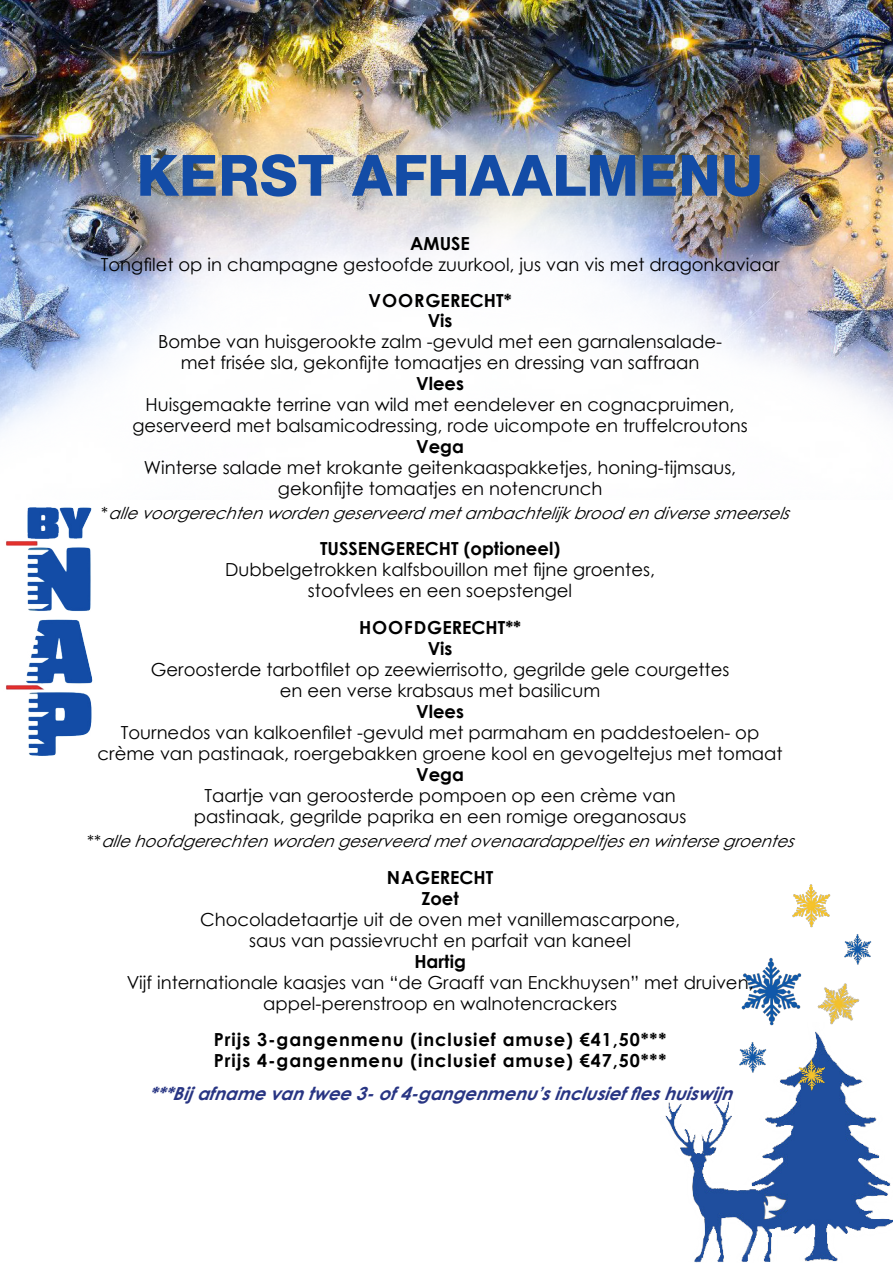
<style>
.page{position:relative;width:893px;height:1263px;background:#fff}
.page>*{position:absolute;margin:0;border:0;box-sizing:border-box;transform-origin:0 0}
.t1{font:800 57px "Helvetica Neue LT Std";letter-spacing:.005em;color:#134ca6}
.t2{font:18px/21px "Century Gothic";color:#000;text-align:center}
.t3{font:700 18px/21px "Century Gothic";color:#000;text-align:center}
.t4{font:700 18px/21px "Century Gothic";letter-spacing:.05em;color:#000}
.t5{font:italic 700 18px "Century Gothic";color:#283583}
.t6{font:italic 16.5px "Century Gothic";color:#000}
.s1{font-style:normal}
</style>
<div class="page">
<img style="left:6px;top:507px;width:87px;height:249px">
<img style="left:665px;top:1040px;width:228px;height:223px">
<img style="left:0;top:0;width:893px;height:433px">
<img style="left:741px;top:957px;width:61px;height:69px">
<img style="left:815px;top:983px;width:45px;height:57px">
<img style="left:792px;top:884px;width:39px;height:44px">
<img style="left:793px;top:1058px;width:36px;height:36px">
<img style="left:844px;top:934px;width:28px;height:31px">
<img style="left:735px;top:1040px;width:36px;height:36px">
<img style="left:86px;top:100px;width:728px;height:151px">
<h1 class="t1" style="left:137px;top:142px;width:628px">KERST AFHAALMENU</h1>
<p class="t3" style="left:410px;top:232px;width:61px">AMUSE</p>
<p class="t2" style="left:101px;top:253px;width:680px">Tongfilet op in champagne gestoofde zuurkool, jus van vis met dragonkaviaar</p>
<p class="t3" style="left:369px;top:290px;width:144px;line-height:19.5px">VOORGERECHT*<br>Vis</p>
<p class="t2" style="left:158px;top:330px;width:565px">Bombe van huisgerookte zalm -gevuld met een garnalensalade&shy;met frisée sla, gekonfijte tomaatjes en dressing van saffraan</p>
<p class="t3" style="left:416px;top:372px;width:49px">Vlees</p>
<p class="t2" style="left:132px;top:393px;width:617px">Huisgemaakte terrine van wild met eendelever en cognacpruimen, geserveerd met balsamicodressing, rode uicompote en truffelcroutons</p>
<p class="t3" style="left:416px;top:435px;width:49px">Vega</p>
<p class="t2" style="left:144px;top:456px;width:594px">Winterse salade met krokante geitenkaaspakketjes, honing-tijmsaus, gekonfijte tomaatjes en notencrunch</p>
<p class="t6" style="left:101px;top:501px;width:697px"><span class="s1">*</span> allevoorgerechtenwordengeserveerdmetambachtelijkbroodendiversesmeersels</p>
<p class="t3" style="left:320px;top:537px;width:242px">TUSSENGERECHT (optioneel)</p>
<p class="t2" style="left:225px;top:559px;width:431px">Dubbelgetrokken kalfsbouillon met fijne groentes, stoofvlees en een soepstengel</p>
<p class="t3" style="left:359px;top:616px;width:164px">HOOFDGERECHT**<br>Vis</p>
<p class="t2" style="left:151px;top:659px;width:580px">Geroosterde tarbotfilet op zeewierrisotto, gegrilde gele courgettes en een verse krabsaus met basilicum</p>
<p class="t3" style="left:416px;top:700px;width:49px">Vlees</p>
<p class="t2" style="left:98px;top:722px;width:686px">Tournedos van kalkoenfilet -gevuld met parmaham en paddestoelen- op crème van pastinaak, roergebakken groene kool en gevogeltejus met tomaat</p>
<p class="t3" style="left:416px;top:763px;width:49px">Vega</p>
<p class="t2" style="left:194px;top:785px;width:494px">Taartje van geroosterde pompoen op een crème van pastinaak, gegrilde paprika en een romige oreganosaus</p>
<p class="t6" style="left:87px;top:829px;width:716px"><span class="s1">* *</span> allehoofdgerechtenwordengeserveerdmetovenaardappeltjesenwintersegroentes</p>
<p class="t3" style="left:387px;top:866px;width:108px">NAGERECHT<br>Zoet</p>
<p class="t2" style="left:200px;top:908px;width:482px">Chocoladetaartje uit de oven met vanillemascarpone, saus van passievrucht en parfait van kaneel</p>
<p class="t3" style="left:414px;top:950px;width:53px">Hartig</p>
<p class="t2" style="left:127px;top:971px;width:628px">Vijf internationale kaasjes van “de Graaff van Enckhuysen” met druiven, appel-perenstroop en walnotencrackers</p>
<p class="t4" style="left:214px;top:1028px;width:454px">Prijs 3-gangenmenu (inclusief amuse) €41,50***<br>Prijs 4-gangenmenu (inclusief amuse) €47,50***</p>
<p class="t5" style="left:149px;top:1079px;width:594px">***Bijafnamevantwee3-of4-gangenmenu’sinclusieffleshuiswijn</p>
</div>
